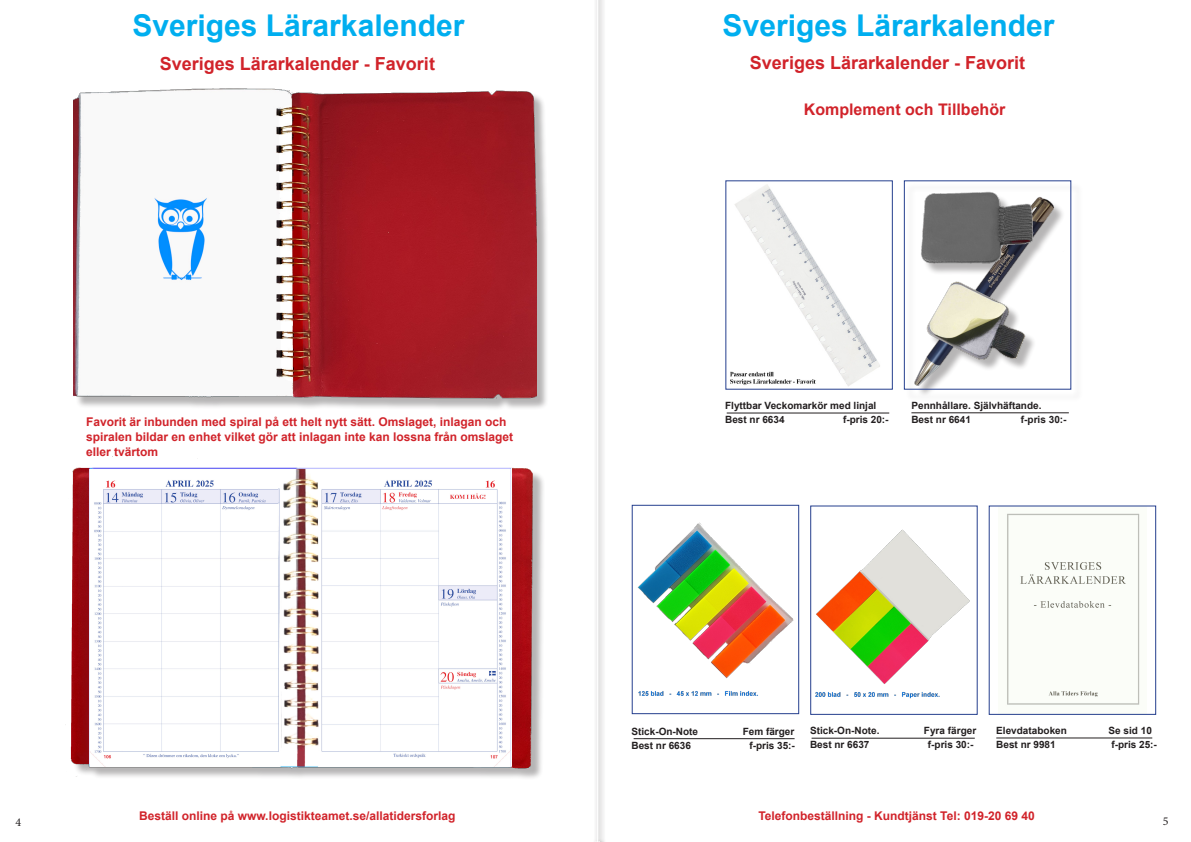
<style>
.page{position:relative;width:1191px;height:842px;background:#fff}
.page>*{position:absolute;margin:0;border:0;box-sizing:border-box;transform-origin:0 0}
.t1{font:700 30px "Arial";color:#00aeef}
.t2{font:700 18px "Arial";color:#d1232a}
.t3{font:700 16px "Arial";color:#d1232a}
.t4{font:700 12px "Arial";color:#d1232a}
.t5{font:12px "Minion Pro";color:#231f20}
.t6{font:700 10px "Arial";color:#231f20}
</style>
<div class="page">
<img style="left:637px;top:522px;width:157px;height:174px">
<div style="left:632px;top:505px;width:167px;height:209px;border:1px solid #253f8e"></div>
<img style="left:815px;top:529px;width:155px;height:170px">
<div style="left:810px;top:506px;width:167px;height:209px;border:1px solid #253f8e"></div>
<img style="left:1007px;top:513px;width:133px;height:192px">
<div style="left:989px;top:506px;width:167px;height:209px;border:1px solid #253f8e"></div>
<hr style="left:633px;top:738px;width:161px;height:1px;background:#231f20">
<hr style="left:811px;top:738px;width:163px;height:1px;background:#231f20">
<hr style="left:996px;top:737px;width:156px;height:1px;background:#231f20">
<img style="left:730px;top:184px;width:150px;height:202px">
<div style="left:905px;top:182px;width:178px;height:220px;background:#231f20;opacity:.33"></div>
<img style="left:906px;top:183px;width:162px;height:204px">
<hr style="left:726px;top:412px;width:163px;height:1px;background:#231f20">
<hr style="left:911px;top:412px;width:157px;height:1px;background:#231f20">
<div style="left:75px;top:90px;width:474px;height:321px;background:#231f20;opacity:.33"></div>
<img style="left:73px;top:88px;width:463px;height:323px">
<img style="left:65px;top:456px;width:472px;height:322px">
<svg style="left:595px;top:0;width:10px;height:842px;fill:#f1f0f1"></svg>
<hr style="left:597px;top:0;width:1px;height:842px;background:#fff">
<p class="t1" style="left:132px;top:5px;width:333px">Sveriges Lärarkalender</p>
<p class="t2" style="left:160px;top:51px;width:277px">Sveriges Lärarkalender - Favorit</p>
<p class="t4" style="left:86px;top:414px;width:422px">Favorit är inbunden med spiral på ett helt nytt sätt. Omslaget, inlagan och</p>
<p class="t4" style="left:86px;top:429px;width:428px">spiralen bildar en enhet vilket gör att inlagan inte kan lossna från omslaget</p>
<p class="t4" style="left:86px;top:444px;width:74px">eller tvärtom</p>
<p class="t1" style="left:722px;top:5px;width:333px">Sveriges Lärarkalender</p>
<p class="t2" style="left:750px;top:50px;width:277px">Sveriges Lärarkalender - Favorit</p>
<p class="t3" style="left:804px;top:98px;width:203px">Komplement och Tillbehör</p>
<p class="t6" style="left:725px;top:399px;width:153px">Flyttbar Veckomarkör med linjal</p>
<p class="t6" style="left:725px;top:413px;width:61px">Best nr 6634</p>
<p class="t6" style="left:843px;top:413px;width:47px">f-pris 20:-</p>
<p class="t6" style="left:911px;top:399px;width:132px">Pennhållare. Självhäftande.</p>
<p class="t6" style="left:911px;top:413px;width:61px">Best nr 6641</p>
<p class="t6" style="left:1021px;top:413px;width:47px">f-pris 30:-</p>
<p class="t6" style="left:631px;top:724px;width:68px">Stick-On-Note</p>
<p class="t6" style="left:742px;top:724px;width:53px">Fem färger</p>
<p class="t6" style="left:631px;top:738px;width:61px">Best nr 6636</p>
<p class="t6" style="left:749px;top:738px;width:47px">f-pris 35:-</p>
<p class="t6" style="left:810px;top:724px;width:71px">Stick-On-Note.</p>
<p class="t6" style="left:924px;top:724px;width:54px">Fyra färger</p>
<p class="t6" style="left:810px;top:738px;width:61px">Best nr 6637</p>
<p class="t6" style="left:928px;top:738px;width:47px">f-pris 30:-</p>
<p class="t6" style="left:996px;top:724px;width:72px">Elevdataboken</p>
<p class="t6" style="left:1108px;top:724px;width:45px">Se sid 10</p>
<p class="t6" style="left:996px;top:738px;width:61px">Best nr 9981</p>
<p class="t6" style="left:1111px;top:738px;width:47px">f-pris 25:-</p>
<p class="t4" style="left:139px;top:807px;width:318px">Beställ online på www.logistikteamet.se/allatidersforlag</p>
<p class="t4" style="left:758px;top:807px;width:278px">Telefonbeställning - Kundtjänst Tel: 019-20 69 40</p>
<p class="t5" style="left:16px;top:814px;width:7px">4</p>
<p class="t5" style="left:1162px;top:813px;width:7px">5</p>
</div>
